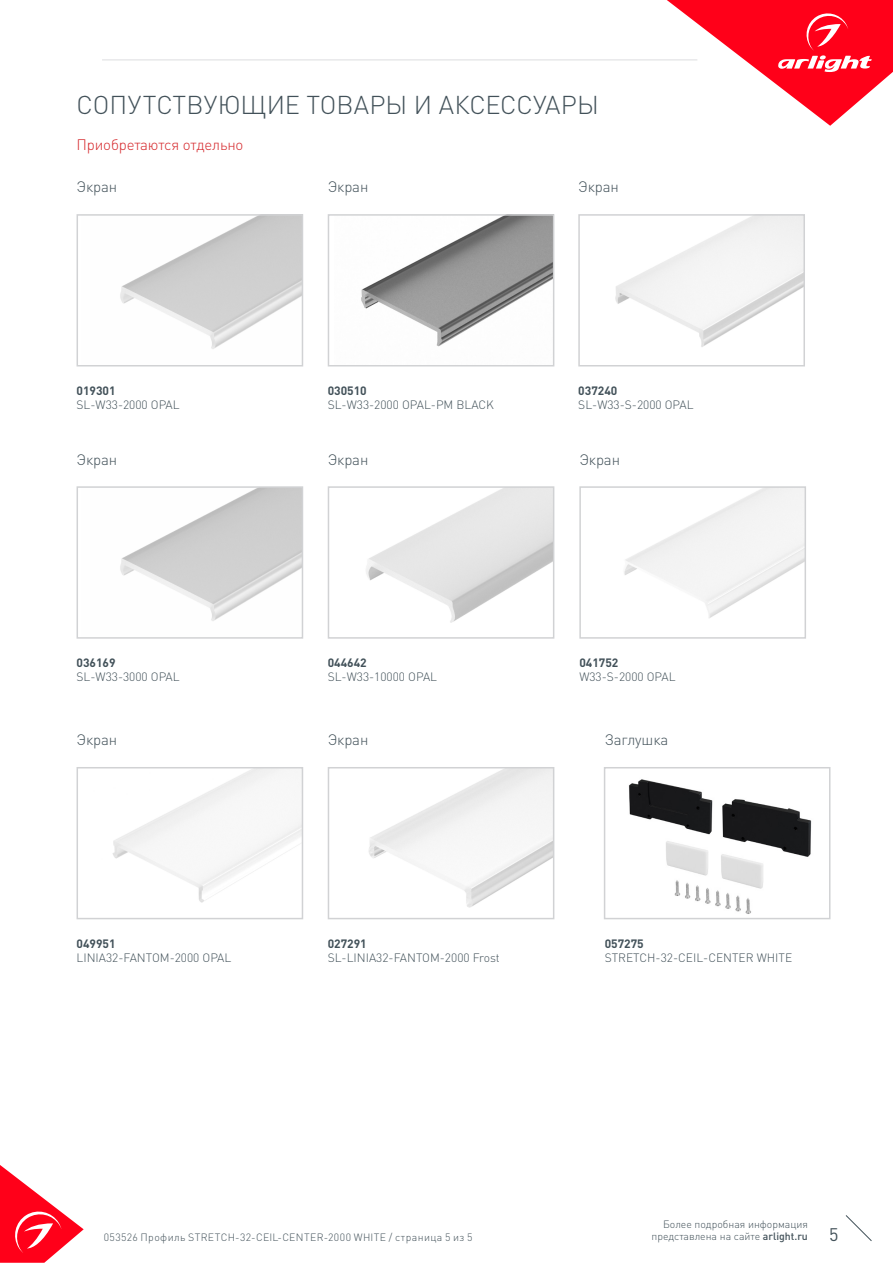
<style>
.page{position:relative;width:893px;height:1263px;background:#fff}
.page>*{position:absolute;margin:0;border:0;box-sizing:border-box;transform-origin:0 0}
.t1{font:300 25.5px "DIN Pro";color:#425159}
.t2{font:18px "DIN Pro";color:#425159}
.t3{font:300 15px "DIN Pro";letter-spacing:-.01em;color:#425159}
.t4{font:300 15px "DIN Pro";letter-spacing:-.01em;color:#d5262a}
.t5{font:300 12px "DIN Pro";color:#425159}
.t6{font:700 12px "DIN Pro";color:#425159}
.t7{font:300 10.5px "DIN Pro";letter-spacing:.04em;color:#425159}
.t8{font:300 10.5px "DIN Pro";letter-spacing:.015em;color:#425159}
.s1{font-weight:500}
</style>
<div class="page">
<svg style="left:0;top:1165px;width:84px;height:98px"></svg>
<svg style="left:845px;top:1215px;width:27px;height:26px"></svg>
<svg style="left:667px;top:0;width:226px;height:126px"></svg>
<hr style="left:102px;top:60px;width:595px;height:1px;background:#dcdddf">
<img style="left:120px;top:217px;width:180px;height:132px">
<div style="left:77px;top:214px;width:226px;height:152px;border:2px solid #d1d2d4"></div>
<img style="left:120px;top:489px;width:180px;height:132px">
<div style="left:77px;top:486px;width:226px;height:153px;border:2px solid #d1d2d4"></div>
<img style="left:112px;top:770px;width:188px;height:133px">
<div style="left:77px;top:767px;width:226px;height:152px;border:2px solid #d1d2d4"></div>
<img style="left:369px;top:770px;width:182px;height:138px">
<div style="left:328px;top:767px;width:226px;height:152px;border:2px solid #d1d2d4"></div>
<img style="left:629px;top:779px;width:183px;height:135px">
<div style="left:604px;top:767px;width:226px;height:152px;border:2px solid #d1d2d4"></div>
<img style="left:624px;top:489px;width:179px;height:129px">
<div style="left:579px;top:486px;width:227px;height:153px;border:2px solid #d1d2d4"></div>
<img style="left:361px;top:217px;width:190px;height:130px">
<div style="left:328px;top:214px;width:226px;height:152px;border:2px solid #d1d2d4"></div>
<img style="left:366px;top:489px;width:185px;height:134px">
<div style="left:328px;top:486px;width:226px;height:153px;border:2px solid #d1d2d4"></div>
<img style="left:615px;top:217px;width:187px;height:130px">
<div style="left:578px;top:214px;width:227px;height:152px;border:2px solid #d1d2d4"></div>
<p class="t1" style="left:77px;top:87px;width:524px">СОПУТСТВУЮЩИЕ ТОВАРЫ И АКСЕССУАРЫ</p>
<p class="t4" style="left:77px;top:134px;width:168px">Приобретаются отдельно</p>
<p class="t3" style="left:77px;top:177px;width:42px">Экран</p>
<p class="t3" style="left:328px;top:177px;width:42px">Экран</p>
<p class="t3" style="left:578px;top:177px;width:42px">Экран</p>
<p class="t6" style="left:77px;top:382px;width:41px">019301</p>
<p class="t5" style="left:77px;top:397px;width:105px">SL-W33-2000 OPAL</p>
<p class="t6" style="left:328px;top:382px;width:41px">030510</p>
<p class="t5" style="left:328px;top:397px;width:168px">SL-W33-2000 OPAL-PM BLACK</p>
<p class="t6" style="left:578px;top:382px;width:41px">037240</p>
<p class="t5" style="left:578px;top:397px;width:117px">SL-W33-S-2000 OPAL</p>
<p class="t3" style="left:77px;top:449px;width:42px">Экран</p>
<p class="t3" style="left:328px;top:449px;width:42px">Экран</p>
<p class="t3" style="left:579px;top:449px;width:42px">Экран</p>
<p class="t6" style="left:77px;top:654px;width:41px">036169</p>
<p class="t5" style="left:77px;top:669px;width:105px">SL-W33-3000 OPAL</p>
<p class="t6" style="left:328px;top:654px;width:41px">044642</p>
<p class="t5" style="left:328px;top:669px;width:111px">SL-W33-10000 OPAL</p>
<p class="t6" style="left:579px;top:654px;width:41px">041752</p>
<p class="t5" style="left:579px;top:669px;width:98px">W33-S-2000 OPAL</p>
<p class="t3" style="left:77px;top:729px;width:42px">Экран</p>
<p class="t3" style="left:328px;top:729px;width:42px">Экран</p>
<p class="t3" style="left:605px;top:729px;width:65px">Заглушка</p>
<p class="t6" style="left:77px;top:935px;width:41px">049951</p>
<p class="t5" style="left:77px;top:949px;width:156px">LINIA32-FANTOM-2000 OPAL</p>
<p class="t6" style="left:328px;top:935px;width:41px">027291</p>
<p class="t5" style="left:328px;top:949px;width:174px">SL-LINIA32-FANTOM-2000 Frost</p>
<p class="t6" style="left:605px;top:935px;width:41px">057275</p>
<p class="t5" style="left:605px;top:949px;width:189px">STRETCH-32-CEIL-CENTER WHITE</p>
<p class="t8" style="left:663px;top:1216px;width:146px">Более подробная информация</p>
<p class="t8" style="left:651px;top:1229px;width:158px">представлена на сайте <span class="s1">arlight.ru</span></p>
<p class="t7" style="left:104px;top:1230px;width:370px">053526 Профиль STRETCH-32-CEIL-CENTER-2000 WHITE / страница 5 из 5</p>
<h2 class="t2" style="left:829px;top:1222px;width:11px">5</h2>
</div>
